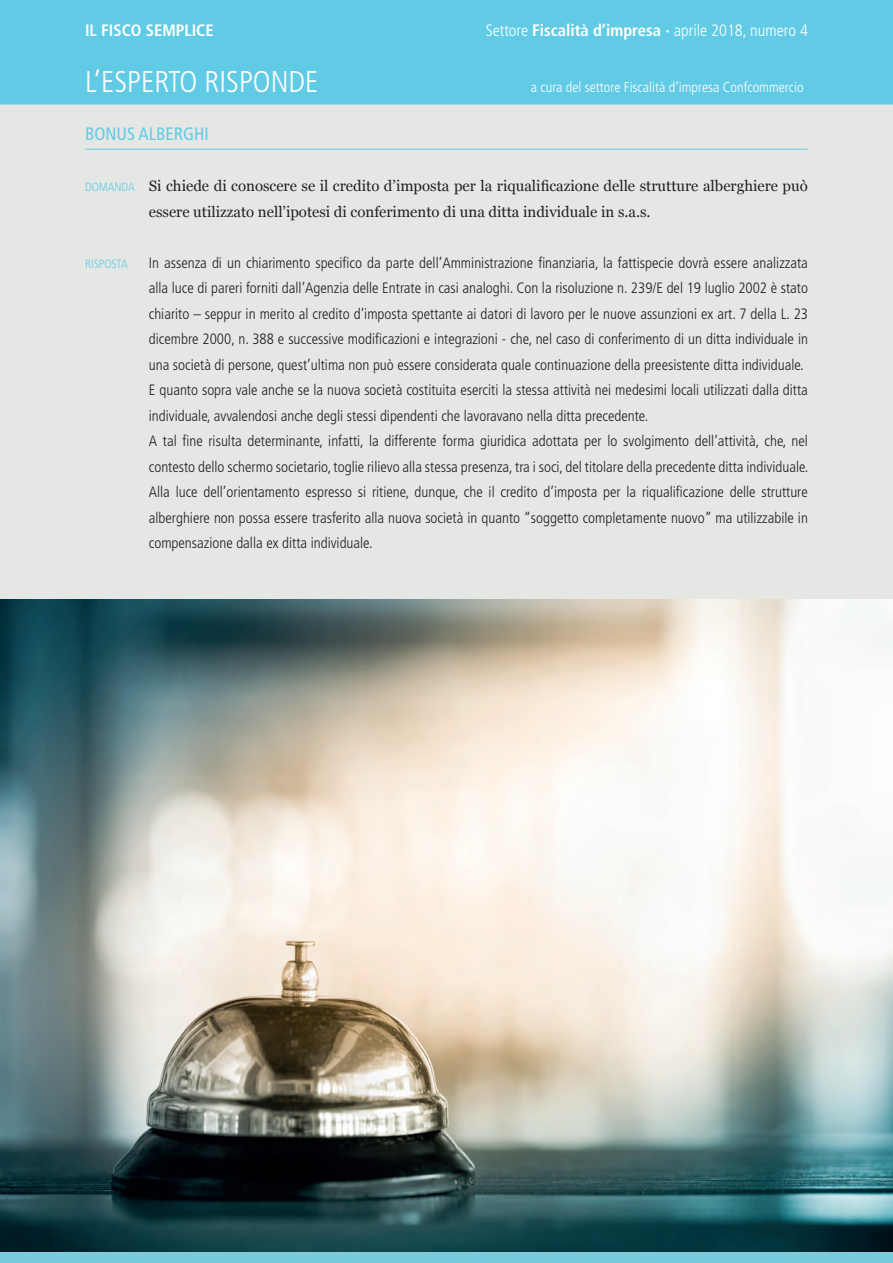
<style>
.page{position:relative;width:893px;height:1263px;background:#fff}
.page>*{position:absolute;margin:0;border:0;box-sizing:border-box;transform-origin:0 0}
.t1{font:300 condensed 30px "Frutiger LT Std";color:#fff}
.t2{font:condensed 18px "Frutiger LT Std";color:#61cbe5}
.t3{font:300 condensed 16.5px "Frutiger LT Std";color:#fff}
.t4{font:700 condensed 16.5px "Frutiger LT Std";color:#fff}
.t5{font:300 condensed 15px/25.5px "Frutiger LT Std";color:#231f20}
.t6{font:15px/25.5px "Georgia";color:#231f20}
.t7{font:300 condensed 14.25px "Frutiger LT Std";color:#fff}
.t8{font:300 condensed 12px "Frutiger LT Std";color:#61cbe5}
.s1{font-weight:700}
.s2{font-family:"Frutiger LT Std";font-weight:300;font-stretch:condensed;font-size:12px;color:#61cbe5}
</style>
<div class="page">
<div style="left:0;top:0;width:893px;height:64px;background:#61cbe5"></div>
<div style="left:0;top:64px;width:893px;height:1188px;background:#e5e7e5"></div>
<div style="left:0;top:60px;width:893px;height:45px;background:#61cbe5"></div>
<hr style="left:85px;top:149px;width:723px;height:1px;background:#61cbe5">
<img style="left:0;top:599px;width:893px;height:653px">
<p class="t4" style="left:85px;top:20px;width:130px">IL FISCO SEMPLICE</p>
<p class="t3" style="left:486px;top:21px;width:324px">Settore <span class="s1">Fiscalità d’impresa ·</span> aprile 2018, numero 4</p>
<h1 class="t1" style="left:85px;top:65px;width:235px">L’ESPERTO RISPONDE</h1>
<p class="t7" style="left:531px;top:79px;width:274px">a cura del settore Fiscalità d’impresa Confcommercio</p>
<p class="t2" style="left:85px;top:124px;width:125px">BONUS ALBERGHI</p>
<p class="t6" style="left:149px;top:173px;width:661px;text-indent:-64px"><span class="s2">DOMANDA</span> Si chiede di conoscere se il credito d’imposta per la riqualificazione delle strutture alberghiere può essere utilizzato nell’ipotesi di conferimento di una ditta individuale in s.a.s.</p>
<p class="t8" style="left:85px;top:257px;width:44px">RISPOSTA</p>
<p class="t5" style="left:149px;top:250px;width:661px">In assenza di un chiarimento specifico da parte dell’Amministrazione finanziaria, la fattispecie dovrà essere analizzata alla luce di pareri forniti dall’Agenzia delle Entrate in casi analoghi. Con la risoluzione n. 239/E del 19 luglio 2002 è stato chiarito – seppur in merito al credito d’imposta spettante ai datori di lavoro per le nuove assunzioni ex art. 7 della L. 23 dicembre 2000, n. 388 e successive modificazioni e integrazioni - che, nel caso di conferimento di un ditta individuale in una società di persone, quest’ultima non può essere considerata quale continuazione della preesistente ditta individuale.<br>E quanto sopra vale anche se la nuova società costituita eserciti la stessa attività nei medesimi locali utilizzati dalla ditta individuale, avvalendosi anche degli stessi dipendenti che lavoravano nella ditta precedente.<br>A tal fine risulta determinante, infatti, la differente forma giuridica adottata per lo svolgimento dell’attività, che, nel contesto dello schermo societario, toglie rilievo alla stessa presenza, tra i soci, del titolare della precedente ditta individuale.<br>Alla luce dell’orientamento espresso si ritiene, dunque, che il credito d’imposta per la riqualificazione delle strutture alberghiere non possa essere trasferito alla nuova società in quanto “soggetto completamente nuovo” ma utilizzabile in compensazione dalla ex ditta individuale.</p>
</div>
